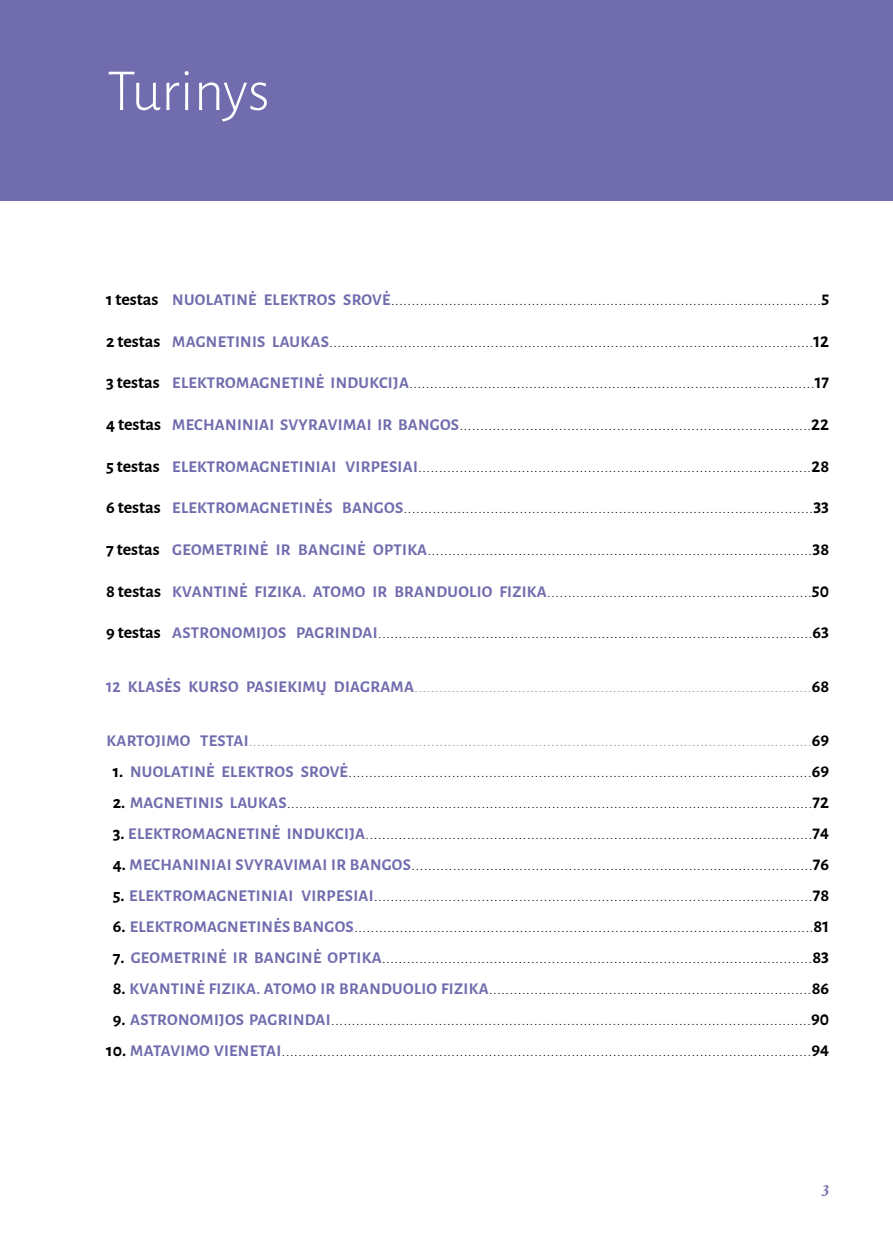
<style>
.page{position:relative;width:893px;height:1234px;background:#fff}
.page>*{position:absolute;margin:0;border:0;box-sizing:border-box;transform-origin:0 0}
.t1{font:300 60px "Alegreya Sans";letter-spacing:-.005em;color:#fff}
.t2{font:300 18px "Alegreya Sans";color:#000}
.t3{font:300 18px "Alegreya Sans";color:#878787}
.t4{font:italic 700 17.25px "Crimson Text";color:#706cae}
.s1{font-weight:700}
.s2{font-weight:700;font-size:16.5px;color:#706cae}
.s3{font-weight:700;color:#000}
</style>
<div class="page">
<div style="left:0;top:0;width:893px;height:201px;background:#706cae"></div>
<h1 class="t1" style="left:107px;top:51px;width:164px">Turinys</h1>
<p class="t2" style="left:106px;top:287px;width:724px"><span class="s1">1 testas</span> <span class="s2">NUOLATINĖ ELEKTROS SROVĖ</span>........................................................................................................<span class="s1">5</span></p>
<p class="t2" style="left:106px;top:329px;width:724px"><span class="s1">2 testas</span> <span class="s2">MAGNETINIS LAUKAS</span>.....................................................................................................................<span class="s1">12</span></p>
<p class="t2" style="left:106px;top:370px;width:724px"><span class="s1">3 testas</span> <span class="s2">ELEKTROMAGNETINĖ INDUKCIJA</span>..................................................................................................<span class="s1">17</span></p>
<p class="t2" style="left:106px;top:412px;width:724px"><span class="s1">4 testas</span> <span class="s2">MECHANINIAI SVYRAVIMAI IR BANGOS</span>.....................................................................................<span class="s1">22</span></p>
<p class="t2" style="left:106px;top:454px;width:724px"><span class="s1">5 testas</span> <span class="s2">ELEKTROMAGNETINIAI VIRPESIAI</span>...............................................................................................<span class="s1">28</span></p>
<p class="t2" style="left:106px;top:495px;width:724px"><span class="s1">6 testas</span> <span class="s2">ELEKTROMAGNETINĖS BANGOS</span>...................................................................................................<span class="s1">33</span></p>
<p class="t2" style="left:106px;top:537px;width:724px"><span class="s1">7 testas</span> <span class="s2">GEOMETRINĖ IR BANGINĖ OPTIKA</span>.............................................................................................<span class="s1">38</span></p>
<p class="t2" style="left:106px;top:579px;width:724px"><span class="s1">8 testas</span> <span class="s2">KVANTINĖ FIZIKA. ATOMO IR BRANDUOLIO FIZIKA</span>................................................................<span class="s1">50</span></p>
<p class="t2" style="left:106px;top:620px;width:724px"><span class="s1">9 testas</span> <span class="s2">ASTRONOMIJOS PAGRINDAI</span>.........................................................................................................<span class="s1">63</span></p>
<p class="t3" style="left:106px;top:674px;width:724px"><span class="s2">12 KLASĖS KURSO PASIEKIMŲ DIAGRAMA</span>................................................................................................<span class="s3">68</span></p>
<p class="t3" style="left:106px;top:727px;width:724px"><span class="s2">KARTOJIMO TESTAI</span>........................................................................................................................................<span class="s3">69</span></p>
<p class="t2" style="left:113px;top:758px;width:718px"><span class="s1">1.</span> <span class="s2">NUOLATINĖ ELEKTROS SROVĖ</span>................................................................................................................<span class="s1">69</span></p>
<p class="t2" style="left:113px;top:789px;width:718px"><span class="s1">2.</span> <span class="s2">MAGNETINIS LAUKAS</span>...............................................................................................................................<span class="s1">72</span></p>
<p class="t2" style="left:113px;top:820px;width:718px"><span class="s1">3.</span> <span class="s2">ELEKTROMAGNETINĖ INDUKCIJA</span>............................................................................................................<span class="s1">74</span></p>
<p class="t2" style="left:113px;top:851px;width:718px"><span class="s1">4.</span> <span class="s2">MECHANINIAI SVYRAVIMAI IR BANGOS</span>.................................................................................................<span class="s1">76</span></p>
<p class="t2" style="left:113px;top:882px;width:718px"><span class="s1">5.</span> <span class="s2">ELEKTROMAGNETINIAI VIRPESIAI</span>..........................................................................................................<span class="s1">78</span></p>
<p class="t2" style="left:113px;top:913px;width:718px"><span class="s1">6.</span> <span class="s2">ELEKTROMAGNETINĖS BANGOS</span>...............................................................................................................<span class="s1">81</span></p>
<p class="t2" style="left:113px;top:944px;width:718px"><span class="s1">7.</span> <span class="s2">GEOMETRINĖ IR BANGINĖ OPTIKA</span>........................................................................................................<span class="s1">83</span></p>
<p class="t2" style="left:113px;top:975px;width:718px"><span class="s1">8.</span> <span class="s2">KVANTINĖ FIZIKA. ATOMO IR BRANDUOLIO FIZIKA</span>..............................................................................<span class="s1">86</span></p>
<p class="t2" style="left:113px;top:1006px;width:718px"><span class="s1">9.</span> <span class="s2">ASTRONOMIJOS PAGRINDAI</span>....................................................................................................................<span class="s1">90</span></p>
<p class="t2" style="left:106px;top:1037px;width:724px"><span class="s1">10.</span> <span class="s2">MATAVIMO VIENETAI</span>................................................................................................................................<span class="s1">94</span></p>
<p class="t4" style="left:822px;top:1179px;width:9px">3</p>
</div>
